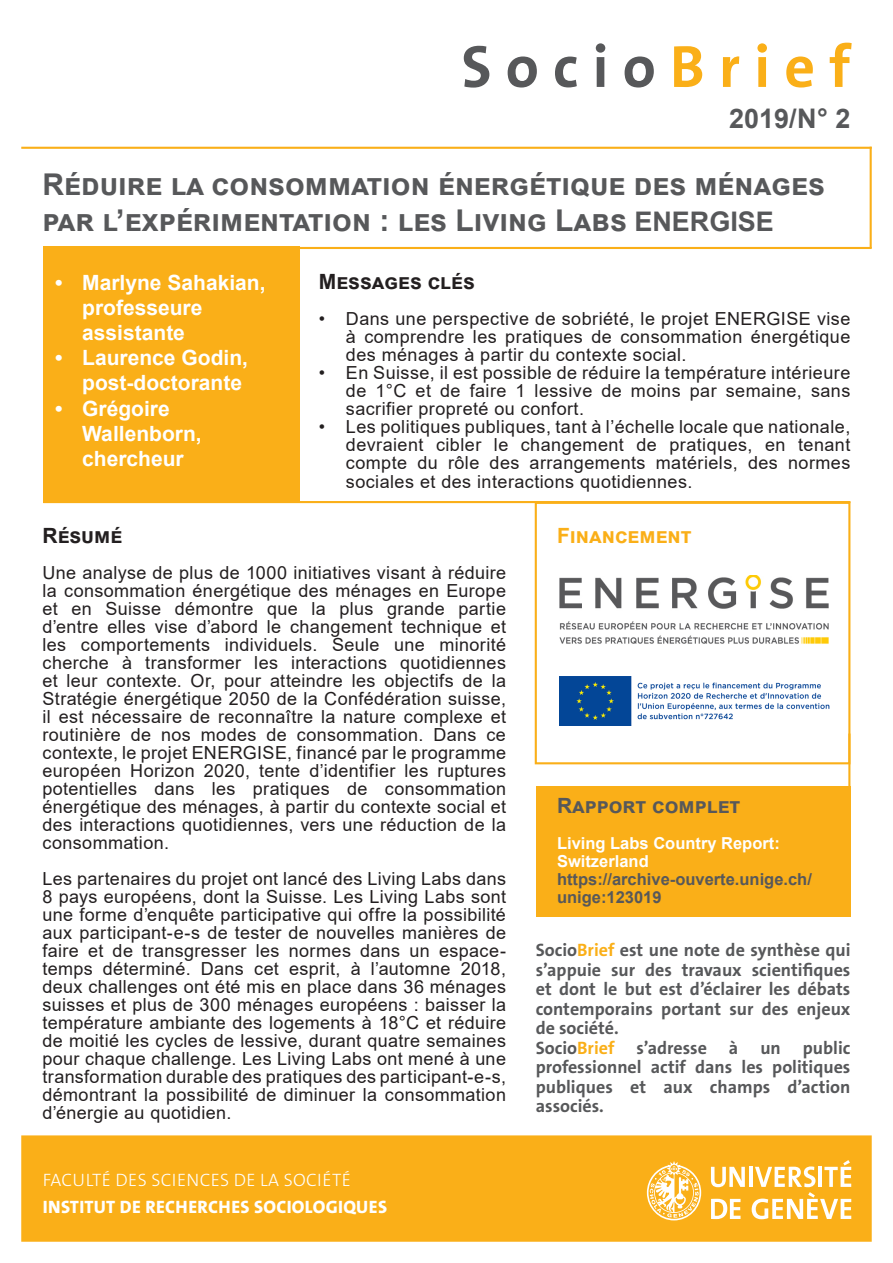
<style>
.page{position:relative;width:893px;height:1263px;background:#fff}
.page>*{position:absolute;margin:0;border:0;box-sizing:border-box;transform-origin:0 0}
.t1{font:700 60px "The Sans Os F";letter-spacing:.235em;color:#57585a}
.t2{font:700 30px/36px "Arial";color:#57585a}
.t3{font:700 27px "Arial";color:#57585a}
.t4{font:700 21px/25.2px "Arial";color:#fff}
.t5{font:700 21px "Arial";color:#231f20}
.t6{font:700 21px "Arial";letter-spacing:.025em;color:#57585a}
.t7{font:700 21px "Arial";color:#faaf18}
.t8{font:18px/18px "Arial";letter-spacing:.025em;color:#231f20;text-align:justify}
.t9{font:700 18px/19.5px "The Sans Os F";color:#57585a;text-align:justify}
.t10{font:800 18px "The Sans Os F";letter-spacing:.02em;color:#fff}
.t11{font:300 18px "The Sans Os F";letter-spacing:.02em;color:#fff}
.t12{font:700 16.5px/18px "Arial";color:#57585a}
.s1{color:#faaf18}
.s2{font-size:27px}
.s3{color:#fff}
</style>
<div class="page">
<div style="left:536px;top:787px;width:314px;height:130px;background:#faaf18"></div>
<div style="left:535px;top:502px;width:315px;height:262px;border:2px solid #faaf18"></div>
<div style="left:44px;top:247px;width:256px;height:256px;background:#faaf18"></div>
<div style="left:21px;top:1135px;width:851px;height:107px;background:#faaf18"></div>
<svg style="left:647px;top:1161px;width:54px;height:59px"></svg>
<svg style="left:711px;top:1167px;width:34px;height:20px"></svg>
<hr style="left:749px;top:1167px;width:4px;height:20px;background:#fff">
<svg style="left:711px;top:1199px;width:29px;height:20px"></svg>
<svg style="left:752px;top:1160px;width:99px;height:59px"></svg>
<hr style="left:21px;top:147px;width:851px;height:2px;background:#faaf18">
<hr style="left:43px;top:247px;width:829px;height:2px;background:#faaf18">
<hr style="left:43px;top:501px;width:807px;height:2px;background:#faaf18">
<hr style="left:870px;top:147px;width:2px;height:101px;background:#faaf18">
<hr style="left:848px;top:733px;width:2px;height:102px;background:#faaf18">
<img style="left:559px;top:576px;width:270px;height:68px">
<img style="left:560px;top:676px;width:270px;height:49px">
<p class="t1" style="left:461px;top:28px;width:391px">Socio<span class="s1">Brief</span></p>
<p class="t3" style="left:729px;top:100px;width:123px">2019/N° 2</p>
<p class="t2" style="left:43px;top:167px;width:784px">Réduire la consommation énergétique des ménages par l’expérimentation : les Living Labs <span class="s2">ENERGISE</span></p>
<p class="t4" style="left:82px;top:270px;width:185px;text-indent:-27px">• Marlyne Sahakian, professeure assistante</p>
<p class="t4" style="left:55px;top:345px;width:194px;text-align:right">• Laurence Godin, post-doctorante</p>
<p class="t4" style="left:82px;top:396px;width:121px;text-indent:-27px">• Grégoire<br>Wallenborn, chercheur</p>
<p class="t5" style="left:319px;top:266px;width:157px">Messages clés</p>
<p class="t8" style="left:346px;top:309px;width:506px;text-indent:-27px">• Dans une perspective de sobriété, le projet ENERGISE vise à comprendre les pratiques de consommation énergétique des ménages à partir du contexte social.</p>
<p class="t8" style="left:346px;top:363px;width:506px;text-indent:-27px">• En Suisse, il est possible de réduire la température intérieure de 1°C et de faire 1 lessive de moins par semaine, sans sacrifier propreté ou confort.</p>
<p class="t8" style="left:346px;top:417px;width:506px;line-height:18.5px;text-indent:-27px">• Les politiques publiques, tant à l’échelle locale que nationale, devraient cibler le changement de pratiques, en tenant compte du rôle des arrangements matériels, des normes sociales et des interactions quotidiennes.</p>
<p class="t5" style="left:43px;top:520px;width:81px">Résumé</p>
<p class="t8" style="left:43px;top:563px;width:465px">Une analyse de plus de 1000 initiatives visant à réduire la consommation énergétique des ménages en Europe et en Suisse démontre que la plus grande partie d’entre elles vise d’abord le changement technique et les comportements individuels. Seule une minorité cherche à transformer les interactions quotidiennes et leur contexte. Or, pour atteindre les objectifs de la Stratégie énergétique 2050 de la Confédération suisse, il est nécessaire de reconnaître la nature complexe et routinière de nos modes de consommation. Dans ce contexte, le projet ENERGISE, financé par le programme européen Horizon 2020, tente d’identifier les ruptures potentielles dans les pratiques de consommation énergétique des ménages, à partir du contexte social et des interactions quotidiennes, vers une réduction de la consommation.</p>
<p class="t8" style="left:43px;top:869px;width:465px">Les partenaires du projet ont lancé des Living Labs dans 8 pays européens, dont la Suisse. Les Living Labs sont une forme d’enquête participative qui offre la possibilité aux participant-e-s de tester de nouvelles manières de faire et de transgresser les normes dans un espace&shy;temps déterminé. Dans cet esprit, à l’automne 2018, deux challenges ont été mis en place dans 36 ménages suisses et plus de 300 ménages européens : baisser la température ambiante des logements à 18°C et réduire de moitié les cycles de lessive, durant quatre semaines pour chaque challenge. Les Living Labs ont mené à une transformation durable des pratiques des participant-e-s, démontrant la possibilité de diminuer la consommation d’énergie au quotidien.</p>
<p class="t11" style="left:43px;top:1168px;width:310px">FACULTÉ DES SCIENCES DE LA SOCIÉTÉ</p>
<p class="t10" style="left:43px;top:1195px;width:346px">INSTITUT DE RECHERCHES SOCIOLOGIQUES</p>
<p class="t7" style="left:557px;top:520px;width:136px">Financement</p>
<p class="t6" style="left:557px;top:790px;width:185px">Rapport complet</p>
<p class="t12" style="left:557px;top:834px;width:256px"><span class="s3">Living Labs Country Report:<br>Switzerland </span>https://archive-ouverte.unige.ch/ unige:123019</p>
<p class="t9" style="left:536px;top:941px;width:316px">Socio<span class="s1">Brief</span> est une note de synthèse qui s’appuie sur des travaux scientifiques et dont le but est d’éclairer les débats contemporains portant sur des enjeux de société.</p>
<p class="t9" style="left:536px;top:1038px;width:316px">Socio<span class="s1">Brief</span> s’adresse à un public professionnel actif dans les politiques publiques et aux champs d’action associés.</p>
</div>
